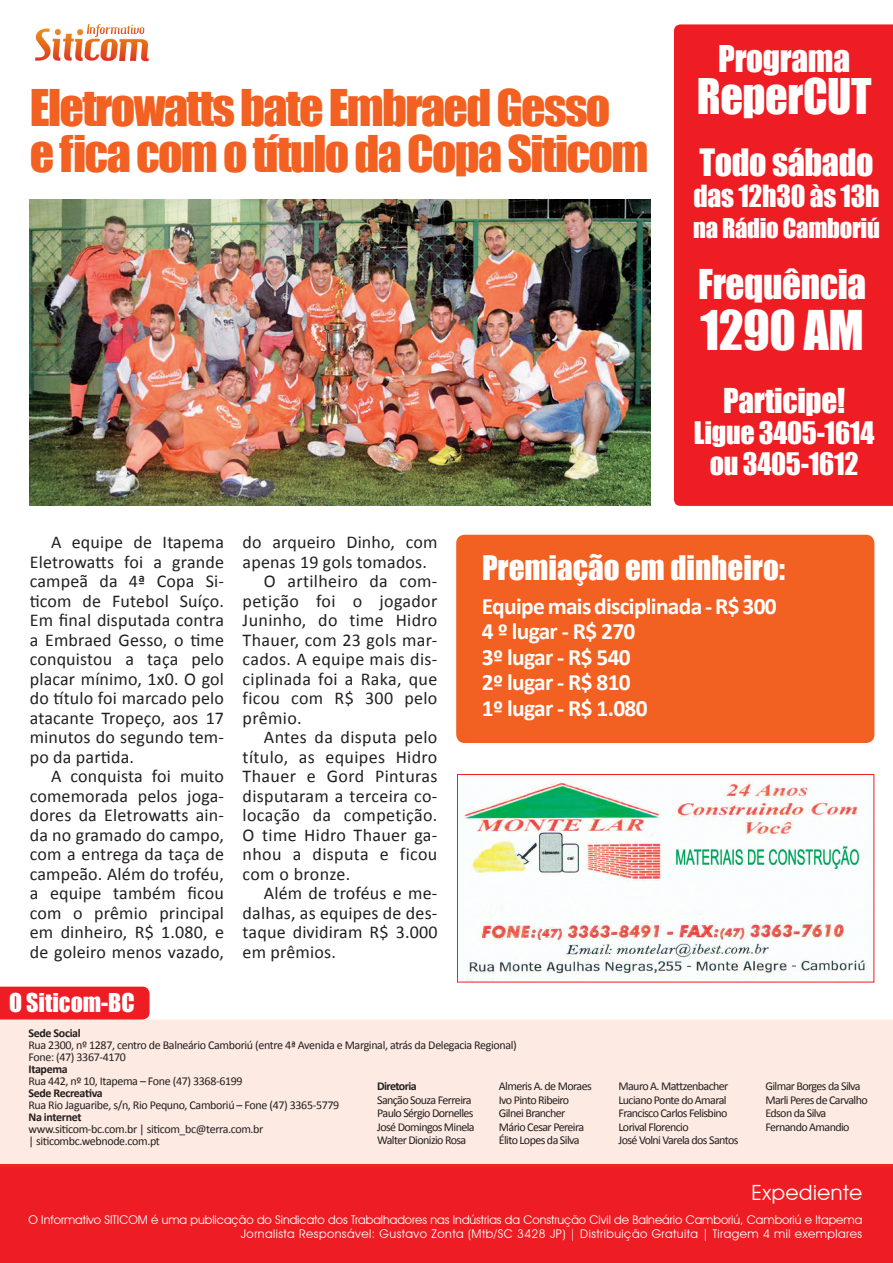
<style>
.page{position:relative;width:893px;height:1263px;background:#fff}
.page>*{position:absolute;margin:0;border:0;box-sizing:border-box;transform-origin:0 0}
.t1{font:50.25px "Impact";letter-spacing:-.01em;color:#fff}
.t2{font:46.5px "Impact";letter-spacing:-.035em;color:#f26121}
.t3{font:45.15px "Impact";letter-spacing:-.01em;color:#fff}
.t4{font:37.65px "Impact";letter-spacing:-.01em;color:#fff}
.t5{font:34.65px "Impact";letter-spacing:-.01em;color:#fff}
.t6{font:33.9px "Impact";letter-spacing:-.01em;color:#fff}
.t7{font:31.5px "Impact";letter-spacing:-.01em;color:#fff}
.t8{font:31.05px "Impact";color:#fff}
.t9{font:28.5px/30.9px "Impact";letter-spacing:-.01em;color:#fff;text-align:center}
.t10{font:28.05px "Impact";letter-spacing:-.01em;color:#fff}
.t11{font:25.05px "Impact";letter-spacing:-.01em;color:#fff}
.t12{font:23.85px "Impact";color:#fff}
.t13{font:700 23.4px "Calibri";letter-spacing:-.03em;color:#fff}
.t14{font:21px "Avant Garde IT Cby BT";letter-spacing:.03em;color:#fff}
.LP{font:18px/19.5px "Calibri";letter-spacing:.01em;color:#231f20;text-align:justify}
.LP-2{font:12px "Calibri";letter-spacing:-.05em;color:#231f20}
.LP-3{font:12px "Calibri";letter-spacing:-.03em;color:#231f20}
.t15{font:12px "Avant Garde IT Cby BT";color:#fff}
.t16{font:12px "Avant Garde IT Cby BT";letter-spacing:.04em;color:#fff}
.LP-4{font:700 12px "Calibri";letter-spacing:-.03em;color:#231f20}
.LP-5{font:700 12px "Calibri";letter-spacing:-.05em;color:#231f20}
</style>
<div class="page">
<img style="left:35px;top:24px;width:114px;height:38px">
<div style="left:0;top:1164px;width:893px;height:99px;background:#ee1d23"></div>
<div style="left:0;top:1019px;width:893px;height:145px;background:#fdeae2"></div>
<div style="left:0;top:987px;width:150px;height:32px;background:#ee1d23"></div>
<div style="left:674px;top:24px;width:219px;height:482px;background:#ee1d23"></div>
<div style="left:457px;top:774px;width:417px;height:208px;background:#f9fcfb"></div>
<img style="left:465px;top:782px;width:400px;height:198px">
<div style="left:457px;top:774px;width:417px;height:208px;border:1px solid #ee1d23"></div>
<img style="left:30px;top:200px;width:620px;height:306px">
<div style="left:456px;top:535px;width:418px;height:208px;background:#f26121;border-radius:9px"></div>
<p class="t2" style="left:30px;top:72px;width:582px">Eletrowatts bate Embraed Gesso</p>
<p class="t2" style="left:30px;top:118px;width:620px">e fica com o título da Copa Siticom</p>
<p class="t6" style="left:718px;top:32px;width:133px">Programa</p>
<p class="t3" style="left:697px;top:61px;width:176px">ReperCUT</p>
<p class="t5" style="left:699px;top:135px;width:176px">Todo sábado</p>
<p class="t10" style="left:693px;top:174px;width:188px">das 12h30 às 13h</p>
<p class="t11" style="left:693px;top:209px;width:188px">na Rádio Camboriú</p>
<p class="t4" style="left:698px;top:255px;width:169px">Frequência</p>
<p class="t1" style="left:700px;top:291px;width:165px">1290 AM</p>
<p class="t7" style="left:723px;top:376px;width:124px">Participe!</p>
<p class="t9" style="left:694px;top:416px;width:182px">Ligue 3405-1614 ou 3405-1612</p>
<p class="LP" style="left:30px;top:533px;width:196px;text-indent:21px">A equipe de Itapema Eletrowatts foi a grande campeã da 4ª Copa Si&shy;ticom de Futebol Suíço.<br>Em final disputada contra a Embraed Gesso, o time conquistou a taça pelo placar mínimo, 1x0. O gol do título foi marcado pelo atacante Tropeço, aos 17 minutos do segundo tem&shy;po da partida.</p>
<p class="LP" style="left:30px;top:767px;width:196px;text-indent:21px">A conquista foi muito comemorada pelos joga&shy;dores da Eletrowatts ain&shy;da no gramado do campo, com a entrega da taça de campeão. Além do troféu, a equipe também ficou com o prêmio principal em dinheiro, R$ 1.080, e de goleiro menos vazado,</p>
<p class="t12" style="left:9px;top:984px;width:127px">O Siticom-BC</p>
<p class="LP" style="left:243px;top:533px;width:196px">do arqueiro Dinho, com apenas 19 gols tomados.</p>
<p class="LP" style="left:243px;top:572px;width:196px;text-indent:21px">O artilheiro da com&shy;petição foi o jogador Juninho, do time Hidro Thauer, com 23 gols mar&shy;cados. A equipe mais dis&shy;ciplinada foi a Raka, que ficou com R$ 300 pelo prêmio.</p>
<p class="LP" style="left:243px;top:728px;width:196px;text-indent:21px">Antes da disputa pelo título, as equipes Hidro Thauer e Gord Pinturas disputaram a terceira co&shy;locação da competição.<br>O time Hidro Thauer ga&shy;nhou a disputa e ficou com o bronze.</p>
<p class="LP" style="left:243px;top:884px;width:196px;text-indent:21px">Além de troféus e me&shy;dalhas, as equipes de des&shy;taque dividiram R$ 3.000 em prêmios.</p>
<p class="t8" style="left:482px;top:544px;width:305px">Premiação em dinheiro:</p>
<p class="t13" style="left:482px;top:591px;width:296px">Equipe mais disciplinada - R$ 300</p>
<p class="t13" style="left:482px;top:617px;width:155px">4 º lugar - R$ 270</p>
<p class="t13" style="left:482px;top:642px;width:150px">3º lugar - R$ 540</p>
<p class="t13" style="left:482px;top:667px;width:150px">2º lugar - R$ 810</p>
<p class="t13" style="left:482px;top:693px;width:167px">1º lugar - R$ 1.080</p>
<p class="LP-4" style="left:28px;top:1025px;width:54px">Sede Social</p>
<p class="LP-3" style="left:28px;top:1037px;width:490px">Rua 2300, nº 1287, centro de Balneário Camboriú (entre 4ª Avenida e Marginal, atrás da Delegacia Regional)</p>
<p class="LP-3" style="left:28px;top:1049px;width:99px">Fone: (47) 3367-4170</p>
<p class="LP-4" style="left:28px;top:1061px;width:41px">Itapema</p>
<p class="LP-3" style="left:28px;top:1073px;width:216px">Rua 442, nº 10, Itapema – Fone (47) 3368-6199</p>
<p class="LP-4" style="left:28px;top:1085px;width:76px">Sede Recreativa</p>
<p class="LP-3" style="left:28px;top:1097px;width:312px">Rua Rio Jaguaribe, s/n, Rio Pequno, Camboriú – Fone (47) 3365-5779</p>
<p class="LP-4" style="left:28px;top:1109px;width:55px">Na internet</p>
<p class="LP-3" style="left:28px;top:1121px;width:236px">www.siticom-bc.com.br | siticom_bc@terra.com.br</p>
<p class="LP-3" style="left:28px;top:1133px;width:133px">| siticombc.webnode.com.pt</p>
<p class="LP-2" style="left:499px;top:1078px;width:94px">Almeris A. de Moraes</p>
<p class="LP-2" style="left:499px;top:1092px;width:72px">Ivo Pinto Ribeiro</p>
<p class="LP-2" style="left:499px;top:1105px;width:68px">Gilnei Brancher</p>
<p class="LP-2" style="left:499px;top:1119px;width:87px">Mário Cesar Pereira</p>
<p class="LP-2" style="left:499px;top:1132px;width:82px">Élito Lopes da Silva</p>
<p class="LP-5" style="left:377px;top:1078px;width:41px">Diretoria</p>
<p class="LP-2" style="left:377px;top:1092px;width:96px">Sanção Souza Ferreira</p>
<p class="LP-2" style="left:377px;top:1105px;width:98px">Paulo Sérgio Dornelles</p>
<p class="LP-2" style="left:377px;top:1119px;width:99px">José Domingos Minela</p>
<p class="LP-2" style="left:377px;top:1132px;width:91px">Walter Dionizio Rosa</p>
<p class="LP-2" style="left:618px;top:1078px;width:111px">Mauro A. Mattzenbacher</p>
<p class="LP-2" style="left:618px;top:1092px;width:110px">Luciano Ponte do Amaral</p>
<p class="LP-2" style="left:618px;top:1105px;width:110px">Francisco Carlos Felisbino</p>
<p class="LP-2" style="left:618px;top:1119px;width:72px">Lorival Florencio</p>
<p class="LP-2" style="left:618px;top:1132px;width:121px">José Volni Varela dos Santos</p>
<p class="LP-2" style="left:765px;top:1078px;width:97px">Gilmar Borges da Silva</p>
<p class="LP-2" style="left:765px;top:1092px;width:104px">Marli Peres de Carvalho</p>
<p class="LP-2" style="left:765px;top:1105px;width:62px">Edson da Silva</p>
<p class="LP-2" style="left:765px;top:1119px;width:86px">Fernando Amandio</p>
<p class="t14" style="left:751px;top:1180px;width:112px">Expediente</p>
<p class="t15" style="left:28px;top:1212px;width:835px">O Informativo SITICOM é uma publicação do Sindicato dos Trabalhadores nas Indústrias da Construção Civil de Balneário Camboriú, Camboriú e Itapema</p>
<p class="t16" style="left:241px;top:1227px;width:623px">Jornalista Responsável: Gustavo Zonta (Mtb/SC 3428 JP) | Distribuição Gratuita | Tiragem 4 mil exemplares</p>
</div>
